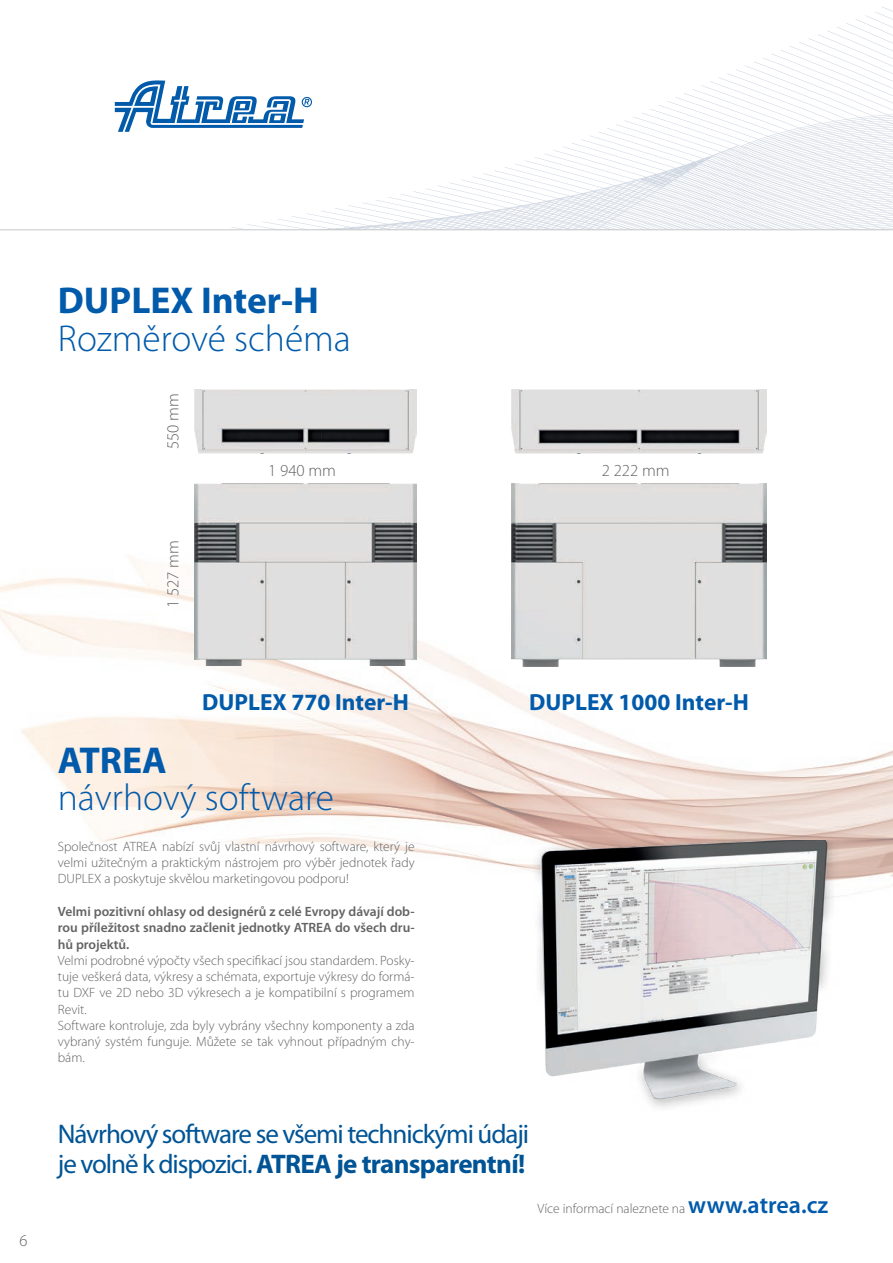
<style>
.page{position:relative;width:893px;height:1263px;background:#fff}
.page>*{position:absolute;margin:0;border:0;box-sizing:border-box;transform-origin:0 0}
.t1{font:300 37.5px "Myriad Pro";color:#015aaa}
.t2{font:700 37.5px "Myriad Pro";color:#015aaa}
.t3{font:27px/30px "Myriad Pro";letter-spacing:-.04em;color:#005495}
.t4{font:700 23.4px "Myriad Pro";color:#015aaa}
.t5{font:300 16.8px "Myriad Pro";color:#636366}
.t6{font:300 16.5px "Myriad Pro";color:#636366}
.t7{font:300 13.5px/16.2px "Myriad Pro";color:#636366;text-align:justify}
.t8{font:600 13.5px/16.5px "Myriad Pro";color:#636366;text-align:justify}
.s1{font-weight:700}
.s2{font-weight:600;font-size:24px;color:#015aaa}
</style>
<div class="page">
<img style="left:0;top:394px;width:893px;height:486px">
<svg style="left:115px;top:6px;width:778px;height:224px"></svg>
<hr style="left:0;top:230px;width:893px;height:1px;background:#c7c8ca">
<img style="left:531px;top:840px;width:308px;height:268px">
<img style="left:512px;top:484px;width:254px;height:182px">
<img style="left:512px;top:389px;width:254px;height:64px">
<img style="left:195px;top:484px;width:222px;height:181px">
<img style="left:195px;top:389px;width:222px;height:64px">
<p class="t2" style="left:58px;top:280px;width:263px">DUPLEX Inter-H</p>
<p class="t1" style="left:58px;top:318px;width:295px">Rozměrové schéma</p>
<p class="t5" style="left:164px;top:449px;width:57px;rotate:-90deg">550 mm</p>
<p class="t5" style="left:164px;top:608px;width:69px;rotate:-90deg">1 527 mm</p>
<p class="t5" style="left:268px;top:461px;width:69px">1 940 mm</p>
<p class="t5" style="left:602px;top:461px;width:69px">2 222 mm</p>
<p class="t6" style="left:20px;top:1231px;width:10px">6</p>
<p class="t4" style="left:202px;top:688px;width:208px">DUPLEX 770 Inter-H</p>
<p class="t4" style="left:529px;top:688px;width:221px">DUPLEX 1000 Inter-H</p>
<p class="t2" style="left:58px;top:739px;width:110px">ATREA</p>
<p class="t1" style="left:58px;top:777px;width:278px">návrhový software</p>
<p class="t7" style="left:58px;top:838px;width:358px">Společnost ATREA nabízí svůj vlastní návrhový software, který je velmi užitečným a praktickým nástrojem pro výběr jednotek řady DUPLEX a poskytuje skvělou marketingovou podporu!</p>
<p class="t8" style="left:58px;top:903px;width:358px">Velmi pozitivní ohlasy od designérů z celé Evropy dávají dob&shy;rou příležitost snadno začlenit jednotky ATREA do všech dru&shy;hů projektů.</p>
<p class="t7" style="left:58px;top:953px;width:358px">Velmi podrobné výpočty všech specifikací jsou standardem. Posky&shy;tuje veškerá data, výkresy a schémata, exportuje výkresy do formá&shy;tu DXF ve 2D nebo 3D výkresech a je kompatibilní s programem Revit.</p>
<p class="t7" style="left:58px;top:1017px;width:358px">Software kontroluje, zda byly vybrány všechny komponenty a zda vybraný systém funguje. Můžete se tak vyhnout případným chy&shy;bám.</p>
<p class="t3" style="left:58px;top:1119px;width:473px">Návrhový software se všemi technickými údaji je volně k dispozici. <span class="s1">ATREA je transparentní!</span></p>
<p class="t7" style="left:538px;top:1201px;width:292px">Více informací naleznete na <span class="s2">www.atrea.cz</span></p>
</div>
